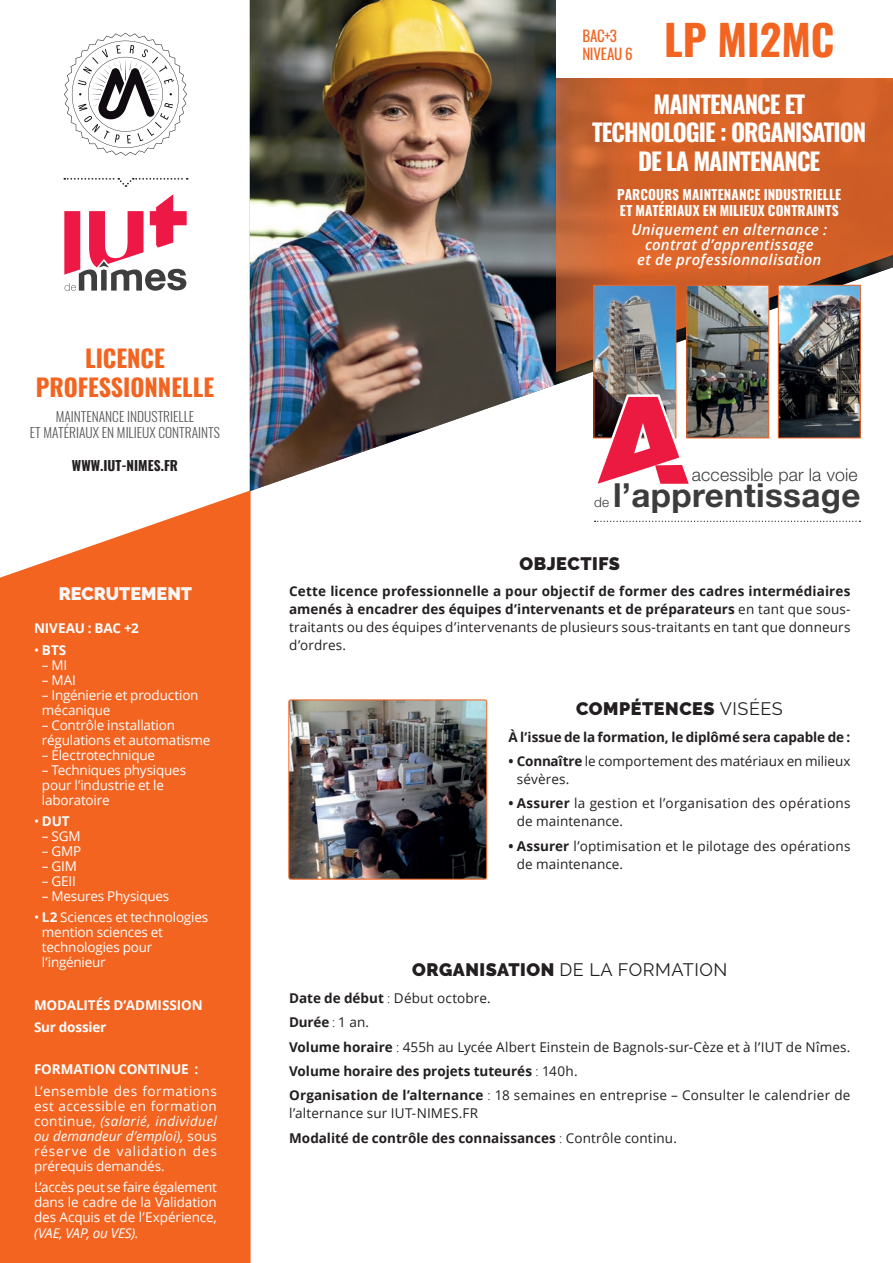
<style>
.page{position:relative;width:893px;height:1263px;background:#fff}
.page>*{position:absolute;margin:0;border:0;box-sizing:border-box;transform-origin:0 0}
.t1{font:700 42px "Oswald";color:#f36421}
.t2{font:700 33.15px "Helvetica Neue";letter-spacing:.01em;color:#3c3c3d}
.t3{font:700 24px/28.5px "Oswald";letter-spacing:-.04em;color:#fff;text-align:center}
.t4{font:700 24px/28.5px "Oswald";color:#f36421;text-align:center}
.t5{font:900 18px "Raleway";letter-spacing:.03em;color:#231f20}
.t6{font:18px "Raleway";letter-spacing:.03em;color:#231f20}
.t7{font:900 18px "Raleway";color:#f7f7f8}
.t8{font:300 17.7px "Helvetica Neue";letter-spacing:.01em;color:#3c3c3d}
.t9{font:italic 600 15px/15px "Open Sans";letter-spacing:.015em;color:#fff;text-align:center}
.t10{font:15px/18px "Oswald";letter-spacing:-.01em;color:#f36421}
.t11{font:13.5px/15px "Open Sans";letter-spacing:-.015em;color:#fff}
.t12{font:13.5px/24.5px "Open Sans";letter-spacing:.01em;color:#231f20}
.t13{font:700 13.5px/18px "Open Sans";letter-spacing:-.005em;color:#231f20;text-align:justify}
.t14{font:700 13.5px/21.5px "Open Sans";letter-spacing:-.01em;color:#fff}
.t15{font:700 13.5px/16.2px "Oswald";letter-spacing:.01em;color:#fff}
.t16{font:300 13.5px/16.2px "Oswald";color:#57585a;text-align:center}
.t17{font:italic 13.5px "Open Sans";letter-spacing:-.01em;color:#fff}
.t18{font:700 13.5px "Oswald";color:#231f20}
.t19{font:300 13.5px "Helvetica Neue";color:#3c3c3d}
.s1{font-weight:400}
.s2{font-weight:700}
.s3{font-style:italic}
.s4{font-weight:900}
.s5{font-weight:300}
</style>
<div class="page">
<svg style="left:64px;top:33px;width:123px;height:123px"></svg>
<svg style="left:64px;top:194px;width:123px;height:97px"></svg>
<svg style="left:64px;top:178px;width:124px;height:9px"></svg>
<div style="left:0;top:490px;width:251px;height:773px;background:#f36421"></div>
<img style="left:250px;top:0;width:611px;height:491px">
<img style="left:604px;top:78px;width:289px;height:134px">
<img style="left:556px;top:78px;width:48px;height:241px">
<img style="left:749px;top:212px;width:144px;height:93px">
<img style="left:604px;top:212px;width:145px;height:107px">
<img style="left:556px;top:319px;width:130px;height:53px">
<img style="left:596px;top:287px;width:78px;height:107px">
<img style="left:688px;top:287px;width:79px;height:149px">
<div style="left:686px;top:285px;width:83px;height:153px;border:1px solid #f36421"></div>
<img style="left:780px;top:287px;width:79px;height:149px">
<div style="left:778px;top:285px;width:83px;height:153px;border:1px solid #f36421"></div>
<img style="left:290px;top:701px;width:197px;height:178px">
<div style="left:288px;top:699px;width:199px;height:180px;border:1px solid #f36421;border-radius:2px"></div>
<div style="left:556px;top:0;width:337px;height:78px;background:#fff"></div>
<svg style="left:595px;top:521px;width:265px;height:1px"></svg>
<svg style="left:594px;top:394px;width:98px;height:94px"></svg>
<h3 class="t4" style="left:36px;top:346px;width:180px">LICENCE<br>PROFESSIONNELLE</h3>
<p class="t16" style="left:30px;top:407px;width:192px">MAINTENANCE INDUSTRIELLE<br>ET MATÉRIAUX EN MILIEUX CONTRAINTS</p>
<p class="t18" style="left:72px;top:458px;width:107px">WWW.IUT-NIMES.FR</p>
<h3 class="t7" style="left:59px;top:583px;width:135px">RECRUTEMENT</h3>
<p class="t14" style="left:34px;top:617px;width:106px">NIVEAU : BAC +2</p>
<p class="t14" style="left:34px;top:639px;width:34px"><span class="s1">•</span> BTS</p>
<p class="t11" style="left:42px;top:657px;width:27px">– MI</p>
<p class="t11" style="left:42px;top:672px;width:36px">– MAI</p>
<p class="t11" style="left:42px;top:687px;width:158px">– Ingénierie et production mécanique</p>
<p class="t11" style="left:42px;top:717px;width:170px">– Contrôle installation régulations et automatisme</p>
<p class="t11" style="left:42px;top:747px;width:115px">– Électrotechnique</p>
<p class="t11" style="left:42px;top:762px;width:146px">– Techniques physiques pour l’industrie et le laboratoire</p>
<p class="t14" style="left:34px;top:810px;width:37px"><span class="s1">•</span> DUT</p>
<p class="t11" style="left:42px;top:828px;width:40px">– SGM</p>
<p class="t11" style="left:42px;top:843px;width:41px">– GMP</p>
<p class="t11" style="left:42px;top:858px;width:37px">– GIM</p>
<p class="t11" style="left:42px;top:873px;width:35px">– GEII</p>
<p class="t11" style="left:42px;top:888px;width:129px">– Mesures Physiques</p>
<p class="t11" style="left:42px;top:910px;width:168px;text-indent:-8px">• <span class="s2">L2</span> Sciences et technologies mention sciences et technologies pour l’ingénieur</p>
<p class="t14" style="left:34px;top:994px;width:170px">MODALITÉS D’ADMISSION<br>Sur dossier</p>
<p class="t14" style="left:34px;top:1058px;width:166px">FORMATION CONTINUE :</p>
<p class="t11" style="left:34px;top:1083px;width:184px;text-align:justify">L’ensemble des formations est accessible en formation continue, <span class="s3">(salarié, individuel ou demandeur d’emploi),</span> sous réserve de validation des prérequis demandés.</p>
<p class="t11" style="left:34px;top:1179px;width:184px;text-align:justify">L’accès peut se faire également dans le cadre de la Validation des Acquis et de l’Expérience,</p>
<p class="t17" style="left:34px;top:1224px;width:106px">(VAE, VAP, ou VES).</p>
<p class="t10" style="left:582px;top:25px;width:52px">BAC+3<br>NIVEAU 6</p>
<h1 class="t1" style="left:664px;top:18px;width:172px">LP MI2MC</h1>
<h3 class="t3" style="left:592px;top:91px;width:276px">MAINTENANCE ET<br>TECHNOLOGIE : ORGANISATION<br>DE LA MAINTENANCE</h3>
<p class="t15" style="left:617px;top:187px;width:226px">PARCOURS MAINTENANCE INDUSTRIELLE<br>ET MATÉRIAUX EN MILIEUX CONTRAINTS</p>
<p class="t9" style="left:631px;top:222px;width:197px">Uniquement en alternance : contrat d’apprentissage<br>et de professionnalisation</p>
<h3 class="t8" style="left:692px;top:460px;width:167px">accessible par la voie</h3>
<h2 class="t2" style="left:613px;top:469px;width:249px">l’apprentissage</h2>
<p class="t19" style="left:594px;top:491px;width:16px">de</p>
<h3 class="t5" style="left:519px;top:553px;width:102px">OBJECTIFS</h3>
<p class="t13" style="left:289px;top:582px;width:563px">Cette licence professionnelle a pour objectif de former des cadres intermédiaires amenés à encadrer des équipes d’intervenants et de préparateurs <span class="s1">en tant que sous&shy;traitants ou des équipes d’intervenants de plusieurs sous-traitants en tant que donneurs d’ordres.</span></p>
<h3 class="t5" style="left:576px;top:698px;width:208px">COMPÉTENCES <span class="s1">VISÉES</span></h3>
<p class="t13" style="left:508px;top:727px;width:344px">À l’issue de la formation, le diplômé sera capable de :</p>
<p class="t12" style="left:517px;top:752px;width:335px;line-height:18px;text-indent:-8px"><span class="s2">• Connaître</span> le comportement des matériaux en milieux sévères.</p>
<p class="t12" style="left:517px;top:794px;width:335px;line-height:18px;text-indent:-8px"><span class="s2">• Assurer</span> la gestion et l’organisation des opérations de maintenance.</p>
<p class="t12" style="left:517px;top:836px;width:335px;line-height:18px;text-indent:-8px"><span class="s2">• Assurer</span> l’optimisation et le pilotage des opérations de maintenance.</p>
<h3 class="t6" style="left:412px;top:959px;width:317px"><span class="s4">ORGANISATION</span> DE LA FORMATION</h3>
<p class="t12" style="left:289px;top:985px;width:563px"><span class="s2">Date de début</span> <span class="s5">:</span> Début octobre.<br><span class="s2">Durée</span> <span class="s5">:</span> 1 an.<br><span class="s2">Volume horaire</span> <span class="s5">:</span> 455h au Lycée Albert Einstein de Bagnols-sur-Cèze et à l’IUT de Nîmes.<br><span class="s2">Volume horaire des projets tuteurés</span> <span class="s5">:</span> 140h.<br><span class="s2">Organisation de l’alternance</span> <span class="s5">:</span> 18 semaines en entreprise – Consulter le calendrier de</p>
<p class="t12" style="left:289px;top:1101px;width:389px">l’alternance sur IUT-NIMES.FR<br><span class="s2">Modalité de contrôle des connaissances</span> <span class="s5">:</span> Contrôle continu.</p>
</div>
